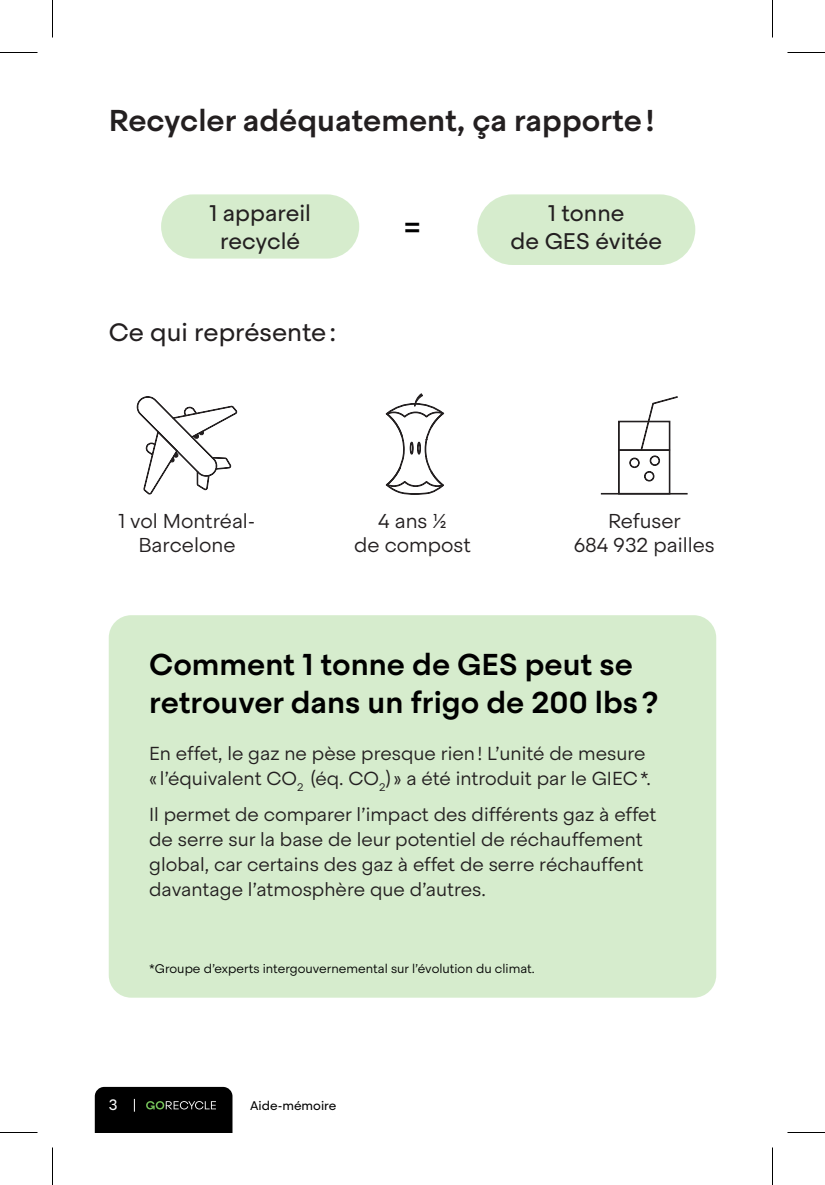
<style>
.page{position:relative;width:825px;height:1185px;background:#fff}
.page>*{position:absolute;margin:0;border:0;box-sizing:border-box;transform-origin:0 0}
.Titre{font:500 30px/37.5px "Steradian";color:#000}
.Titre-2{font:500 30px "Steradian";color:#231f20}
.t1{font:500 30px "Steradian";color:#000001}
.sous-titre{font:25px "Steradian";color:#231f20}
.sous-titre_de_paragraphe{font:22.5px/27.5px "Steradian";color:#231f20;text-align:center}
.t2{font:300 20px/24px "Steradian";color:#231f20;text-align:center}
.Texte_courant{font:300 18.75px/25px "Steradian";color:#231f20}
.t3{font:15px "Steradian";color:#f9fafa}
.Texte_courant-2{font:300 12.5px "Steradian";color:#000}
.t4{font:12.5px "Steradian";color:#000}
</style>
<div class="page">
<svg style="left:95px;top:1087px;width:137px;height:45px"></svg>
<div style="left:109px;top:615px;width:607px;height:383px;background:#d6eccd;border-radius:22px"></div>
<div style="left:161px;top:194px;width:198px;height:65px;background:#d6eccd;border-radius:32px"></div>
<div style="left:477px;top:194px;width:218px;height:71px;background:#d6eccd;border-radius:35px"></div>
<svg style="left:136px;top:396px;width:102px;height:99px"></svg>
<div style="left:601px;top:493px;width:86px;height:1px;border:1px solid #231f20"></div>
<svg style="left:618px;top:396px;width:60px;height:99px"></svg>
<svg style="left:385px;top:393px;width:60px;height:102px"></svg>
<hr style="left:0;top:52px;width:38px;height:1px;background:#000">
<hr style="left:788px;top:52px;width:37px;height:1px;background:#000">
<hr style="left:0;top:1132px;width:38px;height:1px;background:#000">
<hr style="left:788px;top:1132px;width:37px;height:1px;background:#000">
<hr style="left:52px;top:0;width:1px;height:38px;background:#000">
<hr style="left:52px;top:1148px;width:1px;height:37px;background:#000">
<hr style="left:772px;top:0;width:1px;height:38px;background:#000">
<hr style="left:772px;top:1148px;width:1px;height:37px;background:#000">
<p class="Titre-2" style="left:109px;top:102px;width:547px">Recycler adéquatement, ça rapporte!</p>
<p class="sous-titre_de_paragraphe" style="left:209px;top:200px;width:103px">1 appareil recyclé</p>
<p class="sous-titre_de_paragraphe" style="left:510px;top:200px;width:153px">1 tonne<br>de GES évitée</p>
<p class="t1" style="left:404px;top:209px;width:19px">=</p>
<p class="sous-titre" style="left:109px;top:317px;width:229px">Ce qui représente:</p>
<p class="t2" style="left:118px;top:509px;width:139px">1 vol Montréal-<br>Barcelone</p>
<p class="t2" style="left:354px;top:509px;width:118px">4 ans ½<br>de compost</p>
<p class="t2" style="left:608px;top:509px;width:74px">Refuser</p>
<p class="t2" style="left:574px;top:533px;width:143px">684 932 pailles</p>
<p class="Titre" style="left:149px;top:646px;width:511px">Comment 1 tonne de GES peut se retrouver dans un frigo de 200 lbs?</p>
<p class="Texte_courant" style="left:149px;top:741px;width:503px">En effet, le gaz ne pèse presque rien! L’unité de mesure « l’équivalent CO<sub>2</sub> (éq. CO<sub>2</sub>) » a été introduit par le GIEC*.</p>
<p class="Texte_courant" style="left:149px;top:802px;width:509px">Il permet de comparer l’impact des différents gaz à effet de serre sur la base de leur potentiel de réchauffement global, car certains des gaz à effet de serre réchauffent davantage l’atmosphère que d’autres.</p>
<p class="Texte_courant-2" style="left:149px;top:961px;width:387px">*Groupe d’experts intergouvernemental sur l’évolution du climat.</p>
<p class="t3" style="left:109px;top:1096px;width:10px">3</p>
<p class="t4" style="left:250px;top:1098px;width:88px">Aide-mémoire</p>
</div>
